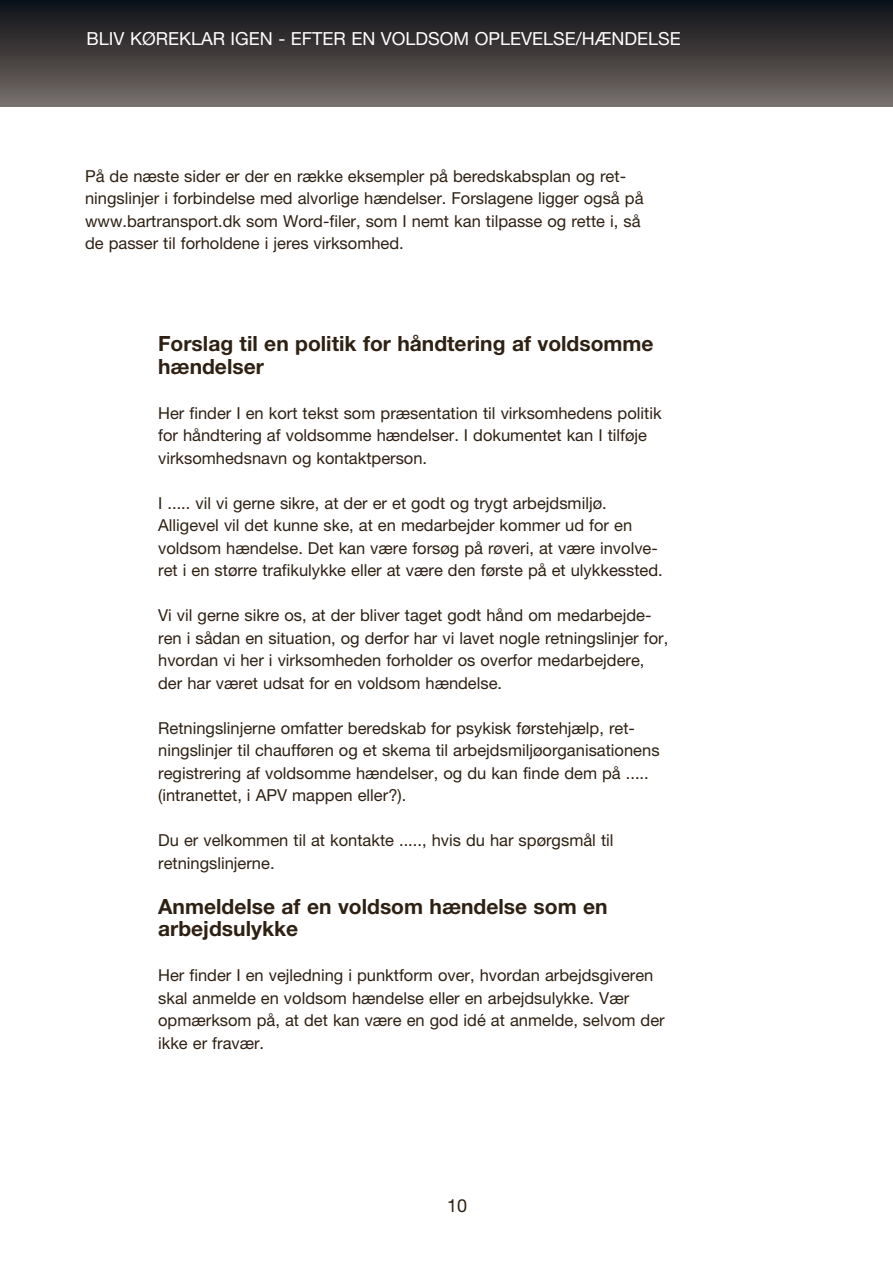
<style>
.page{position:relative;width:893px;height:1263px;background:#fff}
.page>*{position:absolute;margin:0;border:0;box-sizing:border-box;transform-origin:0 0}
.t1{font:700 21px/22.5px "Helvetica Neue LT Std";color:#2e2113}
.t2{font:18px "Helvetica Neue LT Std";color:#fff}
.t3{font:18px "Helvetica Neue LT Std";color:#2e2113}
.t4{font:16.5px/22.5px "Helvetica Neue LT Std";color:#2e2113}
</style>
<div class="page">
<div style="left:0;top:0;width:893px;height:106px;background:linear-gradient(to bottom,#0a0d13,#756d68)"></div>
<p class="t2" style="left:87px;top:27px;width:596px">Bliv køreklar igen - efter en voldsom oplevelse/hændelse</p>
<p class="t4" style="left:85px;top:165px;width:560px">På de næste sider er der en række eksempler på beredskabsplan og ret&shy;ningslinjer i forbindelse med alvorlige hændelser. Forslagene ligger også på www. bartransport. dk som Word-filer, som I nemt kan tilpasse og rette i, så de passer til forholdene i jeres virksomhed.</p>
<p class="t1" style="left:158px;top:332px;width:497px">Forslag til en politik for håndtering af voldsomme hændelser</p>
<p class="t4" style="left:158px;top:401px;width:505px">H er finder I en kort tekst som præsentation til virksomhedens politik for håndtering af voldsomme hændelser. I dokumentet kan I tilføje virksomhedsnavn og kontaktperson.</p>
<p class="t4" style="left:158px;top:491px;width:15px">I .....</p>
<p class="t4" style="left:158px;top:491px;width:503px;text-indent:37px">vil vi gerne sikre, at der er et godt og trygt arbejdsmiljø.<br>Alligevel vil det kunne ske, at en medarbejder kommer ud for en voldsom hændelse. Det kan være forsøg på røveri, at være involve&shy;ret i en større trafikulykke eller at være den første på et ulykkessted.</p>
<p class="t4" style="left:158px;top:604px;width:512px">Vi vil gerne sikre os, at der bliver taget godt hånd om medarbejde&shy;ren i sådan en situation, og derfor har vi lavet nogle retningslinjer for, hvordan vi her i virksomheden forholder os overfor medarbejdere, der har været udsat for en voldsom hændelse.</p>
<p class="t4" style="left:158px;top:717px;width:503px">Retningslinjerne omfatter beredskab for psykisk førstehjælp, ret&shy;ningslinjer til chaufføren og et skema til arbejdsmiljøorganisationens registrering af voldsomme hændelser, og du kan finde dem på ..... (intranettet, i APV</p>
<p class="t4" style="left:292px;top:784px;width:113px">mappen eller?).</p>
<p class="t4" style="left:158px;top:829px;width:457px">Du er velkommen til at kontakte ..... , hvis du har spørgsmål til retningslinjerne.</p>
<p class="t1" style="left:158px;top:895px;width:451px">Anmeldelse af en voldsom hændelse som en arbejdsulykke</p>
<p class="t4" style="left:158px;top:964px;width:508px">H er finder I en vejledning i punktform over, hvordan arbejdsgiveren skal anmelde en voldsom hændelse eller en arbejdsulykke. Vær opmærksom på, at det kan være en god idé at anmelde, selvom der ikke er fravær.</p>
<p class="t3" style="left:447px;top:1195px;width:22px">10</p>
</div>
